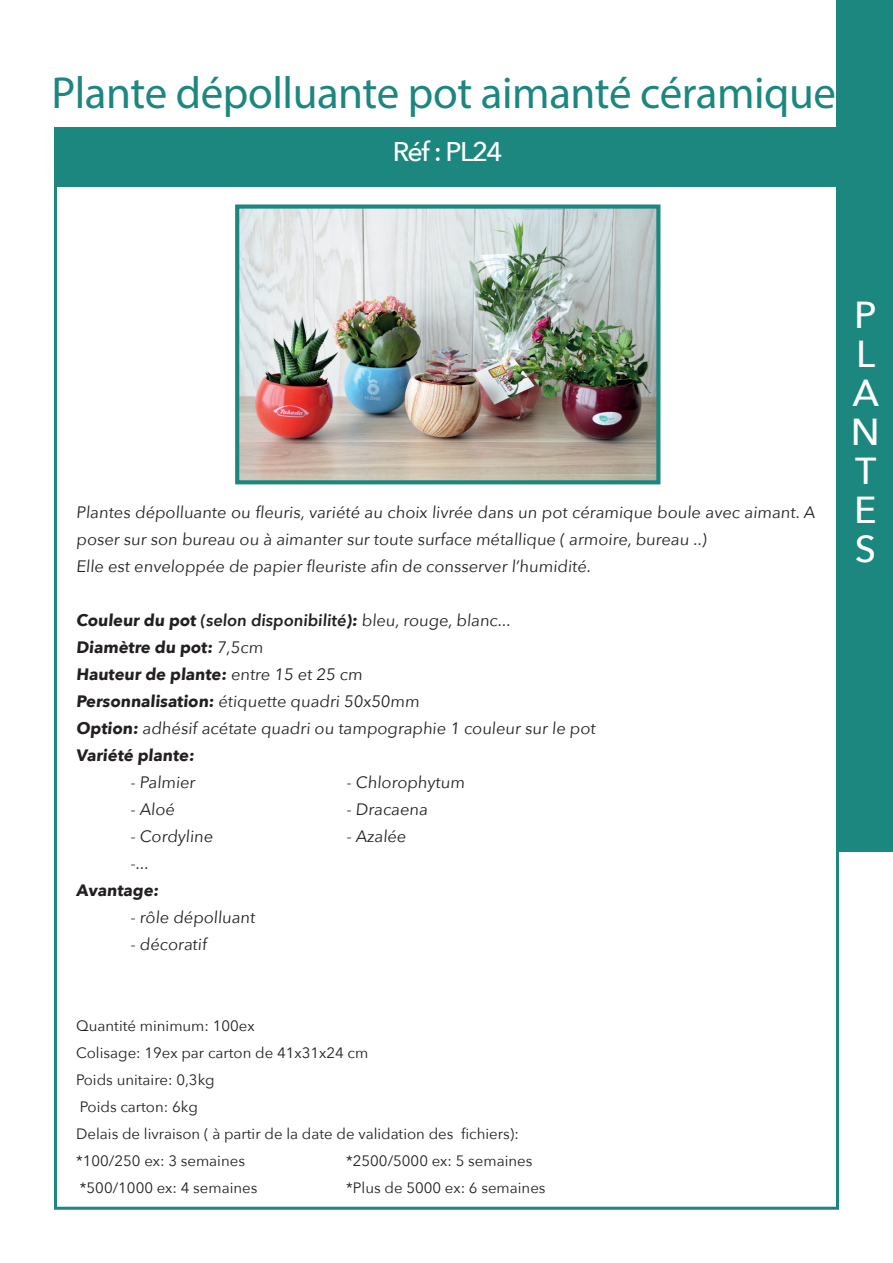
<style>
.page{position:relative;width:893px;height:1263px;background:#fff}
.page>*{position:absolute;margin:0;border:0;box-sizing:border-box;transform-origin:0 0}
.t1{font:45px "Myriad Pro";letter-spacing:-.01em;color:#1b877f}
.t2{font:500 37.5px/39px "Avenir Next";color:#fff;text-align:justify}
.t3{font:500 27px "Avenir Next";letter-spacing:-.06em;color:#fff}
.t4{font:16.5px/27px "Avenir Next";color:#231f20}
.t5{font:700 16.5px "Avenir Next";color:#231f20}
.t6{font:15px/27px "Avenir Next";color:#231f20}
.s1{font-weight:700}
.s2{font-weight:600}
</style>
<div class="page">
<div style="left:837px;top:0;width:56px;height:851px;background:#1b877f"></div>
<div style="left:54px;top:128px;width:785px;height:59px;background:#1b877f"></div>
<img style="left:240px;top:209px;width:415px;height:270px">
<div style="left:235px;top:204px;width:425px;height:280px;border:4px solid #1b877f"></div>
<h1 class="t1" style="left:52px;top:65px;width:786px">Plante dépolluante pot aimanté céramique</h1>
<h3 class="t3" style="left:393px;top:129px;width:111px">Réf : PL24</h3>
<p class="t4" style="left:76px;top:498px;width:743px">Plantes dépolluante ou fleuris, variété au choix livrée dans un pot céramique boule avec aimant. A poser sur son bureau ou à aimanter sur toute surface métallique ( armoire, bureau ..)<br>Elle est enveloppée de papier fleuriste afin de consserver l’humidité.</p>
<p class="t4" style="left:76px;top:606px;width:523px"><span class="s1">Couleur du pot</span> <span class="s2">(selon disponibilité</span><span class="s1">):</span> bleu, rouge, blanc...<br><span class="s1">Diamètre du pot:</span> 7,5cm<br><span class="s1">Hauteur de plante:</span> entre 15 et 25 cm<br><span class="s1">Personnalisation:</span> étiquette quadri 50x50mm<br><span class="s1">Option:</span> adhésif acétate quadri ou tampographie 1 couleur sur le pot <span class="s1">Variété plante:</span></p>
<p class="t4" style="left:130px;top:768px;width:69px">- Palmier</p>
<p class="t4" style="left:346px;top:768px;width:122px">- Chlorophytum</p>
<p class="t4" style="left:130px;top:795px;width:48px">- Aloé</p>
<p class="t4" style="left:346px;top:795px;width:85px">- Dracaena</p>
<p class="t4" style="left:130px;top:822px;width:86px">- Cordyline</p>
<p class="t4" style="left:346px;top:822px;width:64px">- Azalée</p>
<p class="t4" style="left:130px;top:849px;width:22px">-...</p>
<p class="t5" style="left:76px;top:876px;width:86px">Avantage:</p>
<p class="t4" style="left:130px;top:903px;width:129px">- rôle dépolluant</p>
<p class="t4" style="left:130px;top:930px;width:78px">- décoratif</p>
<p class="t6" style="left:76px;top:1012px;width:444px">Quantité minimum: 100ex<br>Colisage: 19ex par carton de 41x31x24 cm<br>Poids unitaire: 0,3kg<br>Poids carton: 6kg<br>Delais de livraison ( à partir de la date de validation des fichiers): *100/250 ex: 3 semaines</p>
<p class="t6" style="left:346px;top:1147px;width:188px">*2500/5000 ex: 5 semaines</p>
<p class="t6" style="left:80px;top:1174px;width:179px">*500/1000 ex: 4 semaines</p>
<p class="t6" style="left:346px;top:1174px;width:201px">*Plus de 5000 ex: 6 semaines</p>
<h2 class="t2" style="left:851px;top:294px;width:30px">P L A N T E S</h2>
</div>
